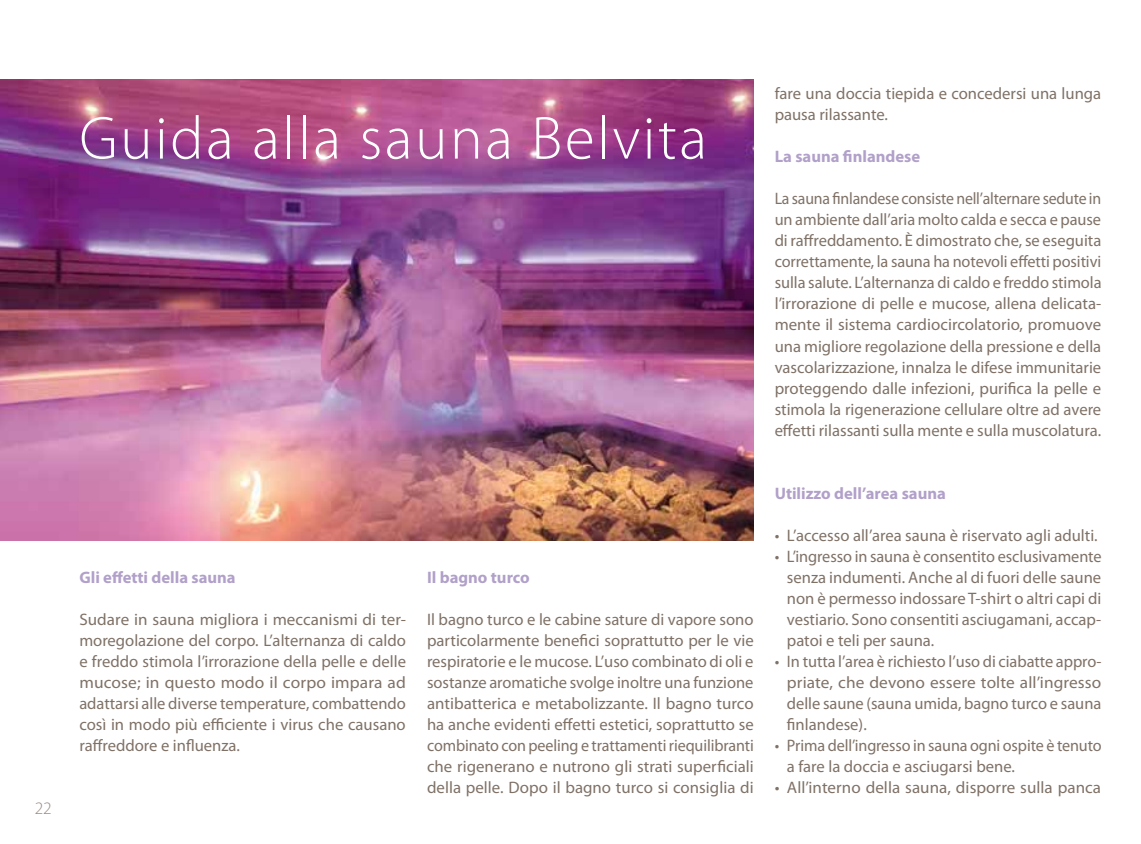
<style>
.page{position:relative;width:1141px;height:844px;background:#fff}
.page>*{position:absolute;margin:0;border:0;box-sizing:border-box;transform-origin:0 0}
.t1{font:300 61.25px "Myriad Pro";letter-spacing:.04em;color:#fff}
.t2{font:300 17.5px "Myriad Pro";color:#968980}
.t3{font:16.62px/21px "Myriad Pro";color:#7f7166;text-align:justify}
.t4{font:16.62px/21px "Myriad Pro";color:#7f7166;text-align:justify;scale:.95 1}
.t5{font:700 16.62px "Myriad Pro";color:#b1a0c9}
</style>
<div class="page">
<img style="left:0;top:79px;width:754px;height:461px">
<p class="t2" style="left:35px;top:797px;width:19px">22</p>
<h1 class="t1" style="left:79px;top:101px;width:629px">Guida alla sauna Belvita</h1>
<p class="t5" style="left:79px;top:566px;width:158px">Gli effetti della sauna</p>
<p class="t3" style="left:79px;top:608px;width:328px">Sudare in sauna migliora i meccanismi di ter&shy;moregolazione del corpo. L’alternanza di caldo e freddo stimola l’irrorazione della pelle e delle mucose; in questo modo il corpo impara ad adattarsi alle diverse temperature, combattendo così in modo più efficiente i virus che causano raffreddore e influenza.</p>
<p class="t5" style="left:427px;top:566px;width:104px">Il bagno turco</p>
<p class="t3" style="left:427px;top:608px;width:328px">Il bagno turco e le cabine sature di vapore sono particolarmente benefici soprattutto per le vie respiratorie e le mucose. L’uso combinato di oli e sostanze aromatiche svolge inoltre una funzione antibatterica e metabolizzante. Il bagno turco ha anche evidenti effetti estetici, soprattutto se combinato con peeling e trattamenti riequilibranti che rigenerano e nutrono gli strati superficiali della pelle. Dopo il bagno turco si consiglia di</p>
<p class="t3" style="left:775px;top:83px;width:328px">fare una doccia tiepida e concedersi una lunga pausa rilassante.</p>
<p class="t5" style="left:775px;top:146px;width:147px">La sauna finlandese</p>
<p class="t4" style="left:775px;top:188px;width:346px">La sauna finlandese consiste nell’alternare sedute in un ambiente dall’aria molto calda e secca e pause di raffreddamento. È dimostrato che, se eseguita correttamente, la sauna ha notevoli effetti positivi sulla salute. L’alternanza di caldo e freddo stimola l’irrorazione di pelle e mucose, allena delicata&shy;mente il sistema cardiocircolatorio, promuove una migliore regolazione della pressione e della vascolarizzazione, innalza le difese immunitarie proteggendo dalle infezioni, purifica la pelle e stimola la rigenerazione cellulare oltre ad avere effetti rilassanti sulla mente e sulla muscolatura.</p>
<p class="t5" style="left:775px;top:482px;width:173px">Utilizzo dell’area sauna</p>
<p class="t3" style="left:775px;top:524px;width:325px">• L’accesso all’area sauna è riservato agli adulti.</p>
<p class="t3" style="left:787px;top:545px;width:316px;text-indent:-12px">• L’ingresso in sauna è consentito esclusivamente senza indumenti. Anche al di fuori delle saune non è permesso indossare T-shirt o altri capi di vestiario. Sono consentiti asciugamani, accap&shy;patoi e teli per sauna.</p>
<p class="t3" style="left:787px;top:650px;width:316px;text-indent:-12px">• In tutta l’area è richiesto l’uso di ciabatte appro&shy;priate, che devono essere tolte all’ingresso delle saune (sauna umida, bagno turco e sauna finlandese).</p>
<p class="t3" style="left:787px;top:734px;width:316px;text-indent:-12px">• Prima dell’ingresso in sauna ogni ospite è tenuto a fare la doccia e asciugarsi bene.</p>
<p class="t3" style="left:775px;top:776px;width:328px">• All’interno della sauna, disporre sulla panca</p>
</div>
